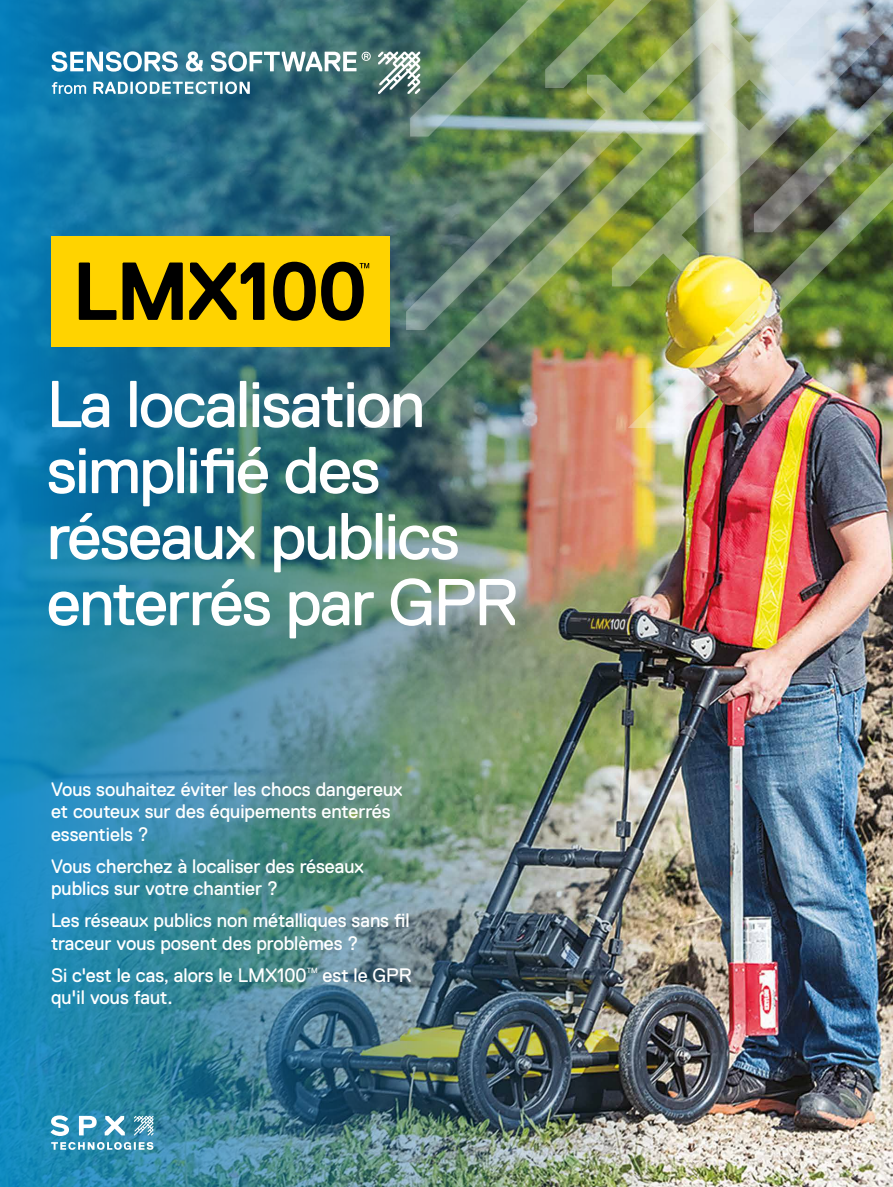
<style>
.page{position:relative;width:893px;height:1187px;background:#fff}
.page>*{position:absolute;margin:0;border:0;box-sizing:border-box;transform-origin:0 0}
.t1{font:66px/66px "Replica Std";letter-spacing:-.025em;color:#fff}
.t2{font:19.5px/22.5px "Replica Std";color:#fff}
.t3{font:7.5px "Replica Std";color:#fff}
</style>
<div class="page">
<img style="left:685px;top:428px;width:208px;height:758px">
<img style="left:0;top:0;width:685px;height:1186px">
<div style="left:51px;top:236px;width:338px;height:111px;background:#ffd300"></div>
<svg style="left:79px;top:262px;width:38px;height:58px"></svg>
<svg style="left:123px;top:262px;width:60px;height:58px"></svg>
<svg style="left:189px;top:262px;width:75px;height:58px"></svg>
<svg style="left:273px;top:262px;width:91px;height:59px"></svg>
<img style="left:364px;top:0;width:264px;height:428px">
<img style="left:628px;top:271px;width:265px;height:157px">
<img style="left:406px;top:271px;width:361px;height:59px">
<svg style="left:362px;top:52px;width:9px;height:9px"></svg>
<svg style="left:52px;top:82px;width:34px;height:12px"></svg>
<svg style="left:93px;top:82px;width:157px;height:12px"></svg>
<img style="left:378px;top:0;width:515px;height:271px">
<svg style="left:52px;top:51px;width:126px;height:21px"></svg>
<svg style="left:186px;top:51px;width:17px;height:21px"></svg>
<svg style="left:211px;top:51px;width:145px;height:21px"></svg>
<svg style="left:50px;top:1115px;width:19px;height:20px"></svg>
<svg style="left:79px;top:1115px;width:18px;height:20px"></svg>
<svg style="left:105px;top:1115px;width:20px;height:20px"></svg>
<svg style="left:134px;top:1115px;width:19px;height:20px"></svg>
<svg style="left:51px;top:1141px;width:102px;height:8px"></svg>
<h1 class="t1" style="left:47px;top:371px;width:473px">La localisation simplifié des réseaux publics enterrés par GPR</h1>
<p class="t2" style="left:51px;top:778px;width:353px">Vous souhaitez éviter les chocs dangereux et couteux sur des équipements enterrés essentiels ?</p>
<p class="t2" style="left:51px;top:854px;width:314px">Vous cherchez à localiser des réseaux publics sur votre chantier ?</p>
<p class="t2" style="left:51px;top:909px;width:360px">Les réseaux publics non métalliques sans fil traceur vous posent des problèmes ?</p>
<p class="t2" style="left:51px;top:963px;width:257px">Si c'est le cas, alors le LMX100</p>
<p class="t3" style="left:307px;top:965px;width:12px">TM</p>
<p class="t2" style="left:323px;top:963px;width:90px">est le GPR</p>
<p class="t2" style="left:51px;top:986px;width:123px">qu'il vous faut.</p>
</div>
